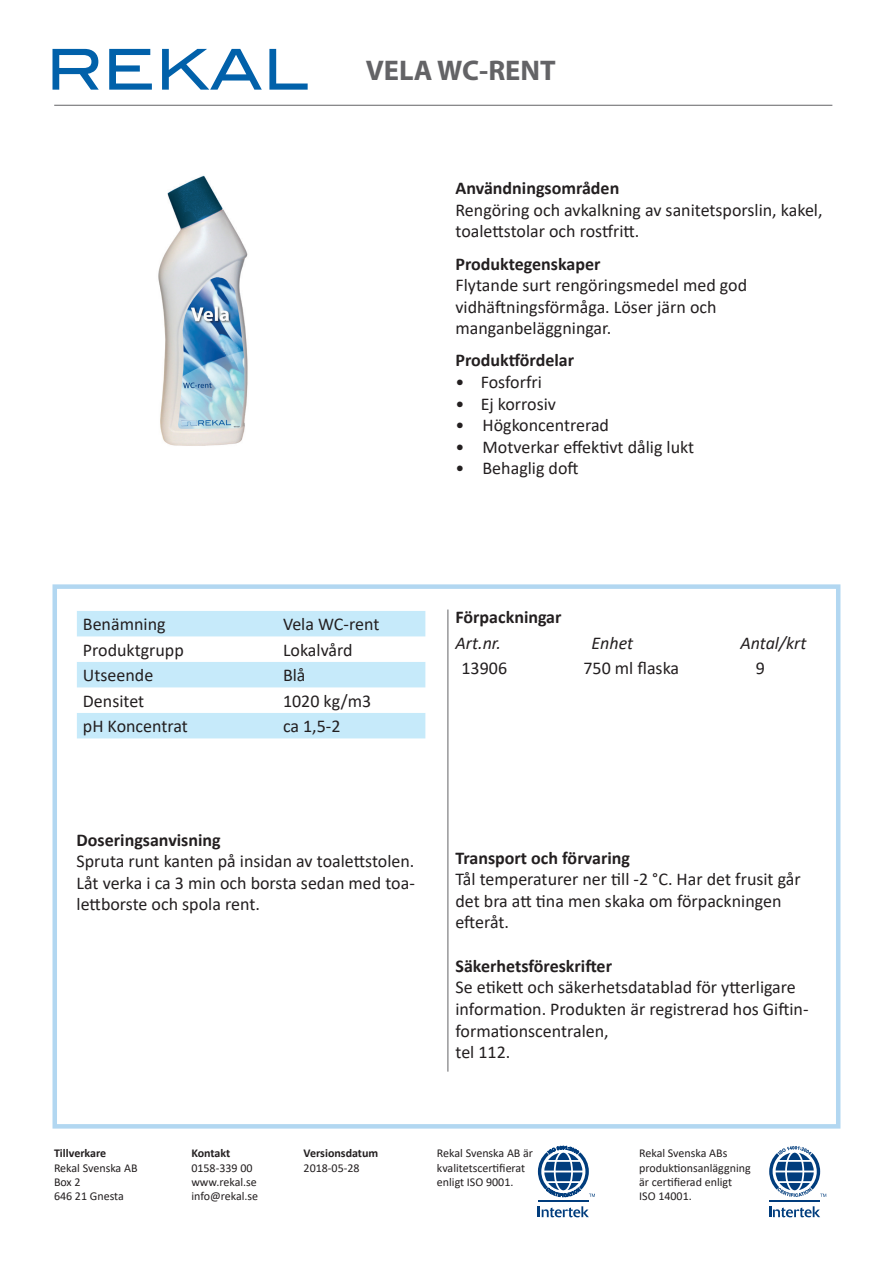
<style>
.page{position:relative;width:893px;height:1263px;background:#fff}
.page>*{position:absolute;margin:0;border:0;box-sizing:border-box;transform-origin:0 0}
.t1{font:700 28.5px "Myriad Pro";color:#636366}
.t2{font:18px/21.6px "Calibri";color:#231f20}
.t3{font:700 18px "Calibri";color:#231f20}
.t4{font:italic 18px "Calibri";color:#231f20}
.t5{font:12px/14.4px "Calibri";color:#231f20}
.t6{font:700 12px "Calibri";color:#231f20}
</style>
<div class="page">
<div style="left:52px;top:584px;width:788px;height:544px;border:4px solid #b2d7f1"></div>
<img style="left:158px;top:175px;width:90px;height:271px">
<hr style="left:54px;top:105px;width:778px;height:1px;background:#636366">
<hr style="left:447px;top:609px;width:1px;height:462px;background:#636366">
<svg style="left:77px;top:611px;width:348px;height:127px"></svg>
<svg style="left:769px;top:1206px;width:51px;height:11px"></svg>
<hr style="left:769px;top:1201px;width:51px;height:1px;background:#013d7d">
<svg style="left:769px;top:1146px;width:57px;height:51px"></svg>
<svg style="left:538px;top:1206px;width:51px;height:11px"></svg>
<hr style="left:538px;top:1201px;width:51px;height:1px;background:#013d7d">
<svg style="left:538px;top:1146px;width:57px;height:51px"></svg>
<svg style="left:53px;top:49px;width:46px;height:41px"></svg>
<svg style="left:109px;top:49px;width:43px;height:41px"></svg>
<svg style="left:162px;top:49px;width:100px;height:41px"></svg>
<svg style="left:269px;top:49px;width:39px;height:41px"></svg>
<h1 class="t1" style="left:366px;top:52px;width:192px">VELA WC-RENT</h1>
<p class="t3" style="left:455px;top:176px;width:165px">Användningsområden</p>
<p class="t2" style="left:455px;top:199px;width:369px">Rengöring och avkalkning av sanitetsporslin, kakel, toalettstolar och rostfritt.</p>
<p class="t3" style="left:455px;top:251px;width:147px">Produktegenskaper</p>
<p class="t2" style="left:455px;top:274px;width:293px">Flytande surt rengöringsmedel med god vidhäftningsförmåga. Löser järn och manganbeläggningar.</p>
<p class="t3" style="left:455px;top:348px;width:120px">Produktfördelar</p>
<p class="t2" style="left:455px;top:371px;width:88px">• Fosforfri</p>
<p class="t2" style="left:455px;top:392px;width:102px">• Ej korrosiv</p>
<p class="t2" style="left:455px;top:414px;width:155px">• Högkoncentrerad</p>
<p class="t2" style="left:455px;top:436px;width:240px">• Motverkar effektivt dålig lukt</p>
<p class="t2" style="left:455px;top:457px;width:125px">• Behaglig doft</p>
<p class="t2" style="left:83px;top:613px;width:84px">Benämning</p>
<p class="t2" style="left:283px;top:613px;width:98px">Vela WC-rent</p>
<p class="t2" style="left:83px;top:639px;width:102px">Produktgrupp</p>
<p class="t2" style="left:283px;top:639px;width:71px">Lokalvård</p>
<p class="t2" style="left:83px;top:664px;width:72px">Utseende</p>
<p class="t2" style="left:283px;top:664px;width:24px">Blå</p>
<p class="t2" style="left:83px;top:690px;width:63px">Densitet</p>
<p class="t2" style="left:283px;top:690px;width:90px">1020 kg/m3</p>
<p class="t2" style="left:83px;top:715px;width:106px">pH Koncentrat</p>
<p class="t2" style="left:283px;top:715px;width:59px">ca 1,5-2</p>
<p class="t3" style="left:455px;top:604px;width:108px">Förpackningar</p>
<p class="t4" style="left:455px;top:630px;width:47px">Art.nr.</p>
<p class="t4" style="left:592px;top:630px;width:43px">Enhet</p>
<p class="t4" style="left:740px;top:630px;width:68px">Antal/krt</p>
<p class="t2" style="left:461px;top:657px;width:47px">13906</p>
<p class="t2" style="left:583px;top:657px;width:97px">750 ml flaska</p>
<p class="t2" style="left:756px;top:657px;width:11px">9</p>
<p class="t3" style="left:77px;top:827px;width:146px">Doseringsanvisning</p>
<p class="t2" style="left:77px;top:850px;width:340px;text-align:justify">Spruta runt kanten på insidan av toalettstolen.<br>Låt verka i ca 3 min och borsta sedan med toa&shy;lettborste och spola rent.</p>
<p class="t3" style="left:455px;top:845px;width:176px">Transport och förvaring</p>
<p class="t2" style="left:455px;top:868px;width:347px">Tål temperaturer ner till -2 °C. Har det frusit går det bra att tina men skaka om förpackningen efteråt.</p>
<p class="t3" style="left:455px;top:953px;width:158px">Säkerhetsföreskrifter</p>
<p class="t2" style="left:455px;top:976px;width:355px">Se etikett och säkerhetsdatablad för ytterligare information. Produkten är registrerad hos Giftin&shy;formationscentralen,<br>tel 112.</p>
<p class="t6" style="left:54px;top:1145px;width:54px">Tillverkare</p>
<p class="t5" style="left:54px;top:1160px;width:85px">Rekal Svenska AB<br>Box 2<br>646 21 Gnesta</p>
<p class="t6" style="left:191px;top:1145px;width:40px">Kontakt</p>
<p class="t5" style="left:191px;top:1160px;width:68px">0158-339 00 www.rekal.se info@rekal.se</p>
<p class="t6" style="left:304px;top:1145px;width:76px">Versionsdatum</p>
<p class="t5" style="left:304px;top:1160px;width:58px">2018-05-28</p>
<p class="t5" style="left:437px;top:1146px;width:98px">Rekal Svenska AB är kvalitetscertifierat enligt ISO 9001.</p>
<p class="t5" style="left:639px;top:1146px;width:113px">Rekal Svenska ABs produktionsanläggning är certifierad enligt<br>ISO 14001.</p>
</div>
